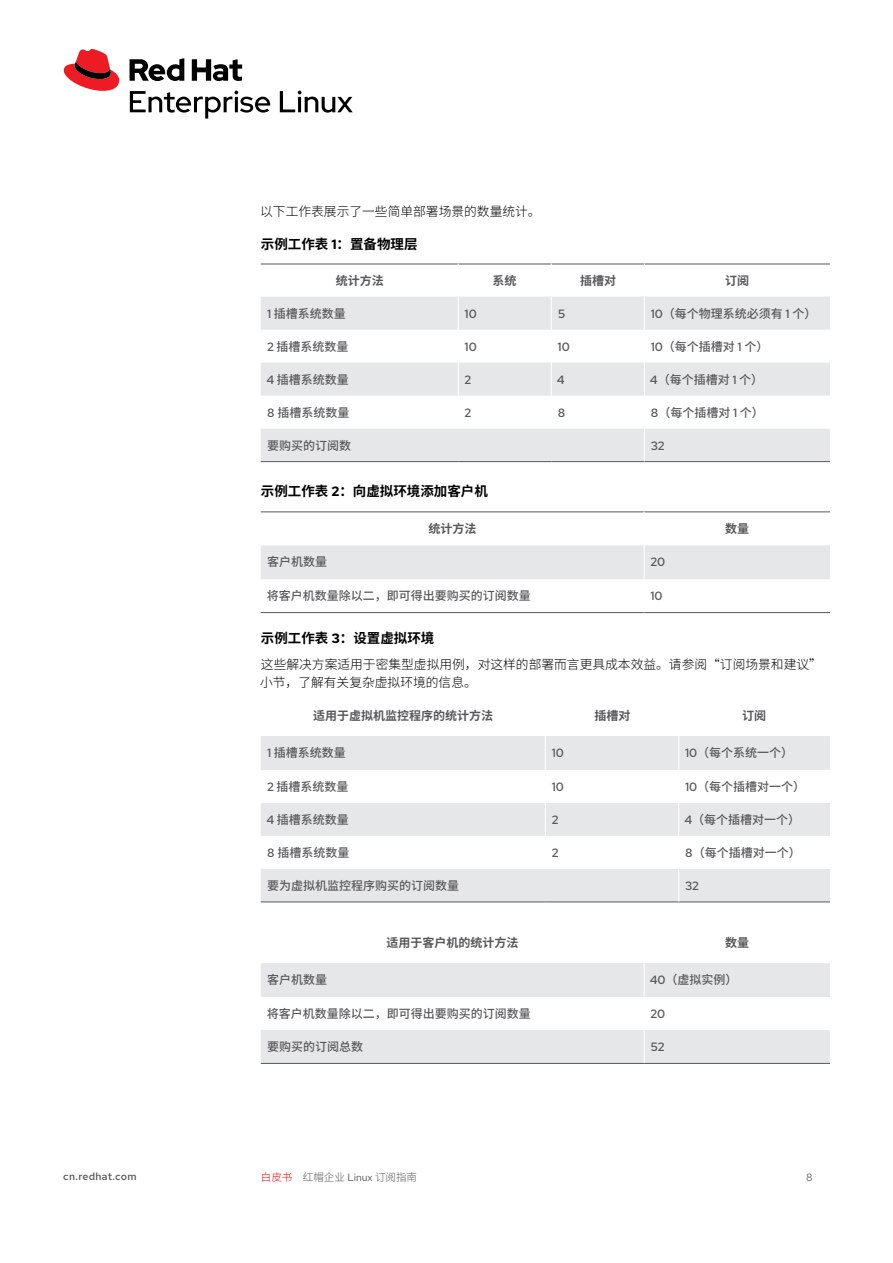
<style>
.page{position:relative;width:893px;height:1263px;background:#fff}
.page>*{position:absolute;margin:0;border:0;box-sizing:border-box;transform-origin:0 0}
.t1{font:700 13.5px "Noto Sans SC";color:#000}
.t2{font:300 12.75px/18px "Noto Sans SC";color:#000}
.t3{font:500 12px "Noto Sans SC";color:#58585b}
.t4{font:700 12px "Noto Sans SC";color:#58585b}
.t5{font:500 12px "Red Hat Text";color:#58585b}
.t6{font:300 10.5px "Noto Sans SC";color:#58585b}
.t7{font:500 10.5px "Red Hat Text";letter-spacing:.025em;color:#58585b}
.t8{font:10.5px "Red Hat Text";color:#58585b}
.s1{font-family:"Red Hat Text"}
.s2{color:#e00}
.s3{font-family:"Red Hat Text";font-weight:400}
</style>
<div class="page">
<hr style="left:261px;top:264px;width:569px;height:1px;background:#58585b">
<hr style="left:261px;top:511px;width:569px;height:1px;background:#58585b">
<svg style="left:261px;top:297px;width:569px;height:164px;fill:#e6e7e8"></svg>
<hr style="left:261px;top:461px;width:197px;height:1px;background:#58585b">
<hr style="left:458px;top:461px;width:93px;height:1px;background:#58585b">
<hr style="left:551px;top:461px;width:93px;height:1px;background:#58585b">
<hr style="left:644px;top:461px;width:186px;height:1px;background:#58585b">
<hr style="left:458px;top:264px;width:1px;height:33px;background:#fff">
<hr style="left:551px;top:264px;width:1px;height:33px;background:#fff">
<hr style="left:644px;top:264px;width:1px;height:33px;background:#fff">
<hr style="left:458px;top:297px;width:1px;height:33px;background:#fff">
<hr style="left:551px;top:297px;width:1px;height:33px;background:#fff">
<hr style="left:644px;top:297px;width:1px;height:33px;background:#fff">
<hr style="left:458px;top:330px;width:1px;height:33px;background:#fff">
<hr style="left:551px;top:330px;width:1px;height:33px;background:#fff">
<hr style="left:644px;top:330px;width:1px;height:33px;background:#fff">
<hr style="left:458px;top:363px;width:1px;height:33px;background:#fff">
<hr style="left:551px;top:363px;width:1px;height:33px;background:#fff">
<hr style="left:644px;top:363px;width:1px;height:33px;background:#fff">
<hr style="left:458px;top:396px;width:1px;height:33px;background:#fff">
<hr style="left:551px;top:396px;width:1px;height:33px;background:#fff">
<hr style="left:644px;top:396px;width:1px;height:33px;background:#fff">
<hr style="left:644px;top:429px;width:1px;height:32px;background:#fff">
<div style="left:261px;top:545px;width:569px;height:34px;background:#e6e7e8"></div>
<hr style="left:261px;top:612px;width:383px;height:1px;background:#58585b">
<hr style="left:644px;top:612px;width:186px;height:1px;background:#58585b">
<hr style="left:643px;top:511px;width:2px;height:34px;background:#fff">
<hr style="left:643px;top:545px;width:2px;height:34px;background:#fff">
<svg style="left:261px;top:736px;width:569px;height:165px;fill:#e6e7e8"></svg>
<hr style="left:261px;top:901px;width:284px;height:1px;background:#58585b">
<hr style="left:545px;top:901px;width:134px;height:1px;background:#58585b">
<hr style="left:679px;top:901px;width:151px;height:1px;background:#58585b">
<hr style="left:545px;top:736px;width:1px;height:34px;background:#fff">
<hr style="left:678px;top:736px;width:1px;height:34px;background:#fff">
<hr style="left:545px;top:770px;width:1px;height:33px;background:#fff">
<hr style="left:678px;top:770px;width:1px;height:33px;background:#fff">
<hr style="left:545px;top:803px;width:1px;height:33px;background:#fff">
<hr style="left:678px;top:803px;width:1px;height:33px;background:#fff">
<hr style="left:545px;top:836px;width:1px;height:33px;background:#fff">
<hr style="left:678px;top:836px;width:1px;height:33px;background:#fff">
<hr style="left:678px;top:869px;width:1px;height:32px;background:#fff">
<svg style="left:261px;top:963px;width:569px;height:100px;fill:#e6e7e8"></svg>
<hr style="left:261px;top:1063px;width:383px;height:1px;background:#58585b">
<hr style="left:644px;top:1063px;width:186px;height:1px;background:#58585b">
<hr style="left:643px;top:963px;width:2px;height:34px;background:#fff">
<hr style="left:643px;top:997px;width:2px;height:33px;background:#fff">
<hr style="left:643px;top:1030px;width:2px;height:33px;background:#fff">
<svg style="left:130px;top:91px;width:140px;height:28px"></svg>
<svg style="left:280px;top:91px;width:73px;height:22px"></svg>
<svg style="left:64px;top:49px;width:55px;height:42px"></svg>
<svg style="left:130px;top:58px;width:112px;height:23px"></svg>
<p class="t2" style="left:260px;top:203px;width:282px">以下工作表展示了一些简单部署场景的数量统计。</p>
<p class="t1" style="left:261px;top:236px;width:158px">示例工作表 <span class="s1">1</span>：置备物理层</p>
<p class="t4" style="left:336px;top:273px;width:49px">统计方法</p>
<p class="t4" style="left:492px;top:273px;width:25px">系统</p>
<p class="t4" style="left:580px;top:273px;width:37px">插槽对</p>
<p class="t4" style="left:725px;top:273px;width:25px">订阅</p>
<p class="t3" style="left:267px;top:306px;width:80px"><span class="s1">1</span> 插槽系统数量</p>
<p class="t5" style="left:465px;top:306px;width:14px">10</p>
<p class="t5" style="left:558px;top:306px;width:9px">5</p>
<p class="t3" style="left:651px;top:306px;width:167px"><span class="s1">10</span>（每个物理系统必须有 <span class="s1">1</span> 个）</p>
<p class="t3" style="left:267px;top:339px;width:83px"><span class="s1">2</span> 插槽系统数量</p>
<p class="t5" style="left:465px;top:339px;width:14px">10</p>
<p class="t5" style="left:558px;top:339px;width:14px">10</p>
<p class="t3" style="left:651px;top:339px;width:119px"><span class="s1">10</span>（每个插槽对 <span class="s1">1</span> 个）</p>
<p class="t3" style="left:266px;top:372px;width:84px"><span class="s1">4</span> 插槽系统数量</p>
<p class="t5" style="left:465px;top:372px;width:8px">2</p>
<p class="t5" style="left:557px;top:372px;width:9px">4</p>
<p class="t3" style="left:650px;top:372px;width:115px"><span class="s1">4</span>（每个插槽对 <span class="s1">1</span> 个）</p>
<p class="t3" style="left:267px;top:405px;width:84px"><span class="s1">8</span> 插槽系统数量</p>
<p class="t5" style="left:465px;top:405px;width:8px">2</p>
<p class="t5" style="left:558px;top:405px;width:9px">8</p>
<p class="t3" style="left:651px;top:405px;width:115px"><span class="s1">8</span>（每个插槽对 <span class="s1">1</span> 个）</p>
<p class="t3" style="left:267px;top:438px;width:85px">要购买的订阅数</p>
<p class="t5" style="left:651px;top:438px;width:16px">32</p>
<p class="t1" style="left:261px;top:484px;width:228px">示例工作表 <span class="s1">2</span>：向虚拟环境添加客户机</p>
<p class="t4" style="left:429px;top:521px;width:49px">统计方法</p>
<p class="t4" style="left:725px;top:521px;width:25px">数量</p>
<p class="t3" style="left:267px;top:555px;width:61px">客户机数量</p>
<p class="t5" style="left:650px;top:554px;width:16px">20</p>
<p class="t3" style="left:267px;top:589px;width:265px">将客户机数量除以二，即可得出要购买的订阅数量</p>
<p class="t5" style="left:650px;top:588px;width:14px">10</p>
<p class="t1" style="left:261px;top:630px;width:175px">示例工作表 <span class="s1">3</span>：设置虚拟环境</p>
<p class="t2" style="left:260px;top:656px;width:563px">这些解决方案适用于密集型虚拟用例，对这样的部署而言更具成本效益。请参阅“订阅场景和建议”小节，了解有关复杂虚拟环境的信息。</p>
<p class="t4" style="left:313px;top:708px;width:181px">适用于虚拟机监控程序的统计方法</p>
<p class="t4" style="left:594px;top:708px;width:37px">插槽对</p>
<p class="t4" style="left:742px;top:708px;width:25px">订阅</p>
<p class="t3" style="left:267px;top:746px;width:80px"><span class="s1">1</span> 插槽系统数量</p>
<p class="t5" style="left:552px;top:745px;width:14px">10</p>
<p class="t3" style="left:685px;top:746px;width:110px"><span class="s1">10</span>（每个系统一个）</p>
<p class="t3" style="left:267px;top:780px;width:83px"><span class="s1">2</span> 插槽系统数量</p>
<p class="t5" style="left:552px;top:779px;width:14px">10</p>
<p class="t3" style="left:685px;top:780px;width:122px"><span class="s1">10</span>（每个插槽对一个）</p>
<p class="t3" style="left:266px;top:813px;width:84px"><span class="s1">4</span> 插槽系统数量</p>
<p class="t5" style="left:552px;top:812px;width:8px">2</p>
<p class="t3" style="left:684px;top:813px;width:117px"><span class="s1">4</span>（每个插槽对一个）</p>
<p class="t3" style="left:267px;top:846px;width:84px"><span class="s1">8</span> 插槽系统数量</p>
<p class="t5" style="left:552px;top:845px;width:8px">2</p>
<p class="t3" style="left:685px;top:846px;width:117px"><span class="s1">8</span>（每个插槽对一个）</p>
<p class="t3" style="left:267px;top:879px;width:193px">要为虚拟机监控程序购买的订阅数量</p>
<p class="t5" style="left:685px;top:878px;width:16px">32</p>
<p class="t4" style="left:386px;top:935px;width:133px">适用于客户机的统计方法</p>
<p class="t4" style="left:725px;top:935px;width:25px">数量</p>
<p class="t3" style="left:267px;top:973px;width:61px">客户机数量</p>
<p class="t3" style="left:650px;top:973px;width:89px"><span class="s1">40</span>（虚拟实例）</p>
<p class="t3" style="left:267px;top:1007px;width:265px">将客户机数量除以二，即可得出要购买的订阅数量</p>
<p class="t5" style="left:650px;top:1006px;width:16px">20</p>
<p class="t3" style="left:267px;top:1040px;width:97px">要购买的订阅总数</p>
<p class="t5" style="left:651px;top:1039px;width:15px">52</p>
<p class="t7" style="left:63px;top:1170px;width:75px">cn.redhat.com</p>
<p class="t6" style="left:261px;top:1171px;width:158px"><span class="s2">白皮书</span> 红帽企业 <span class="s3">Linux</span> 订阅指南</p>
<p class="t8" style="left:806px;top:1170px;width:8px">8</p>
</div>
